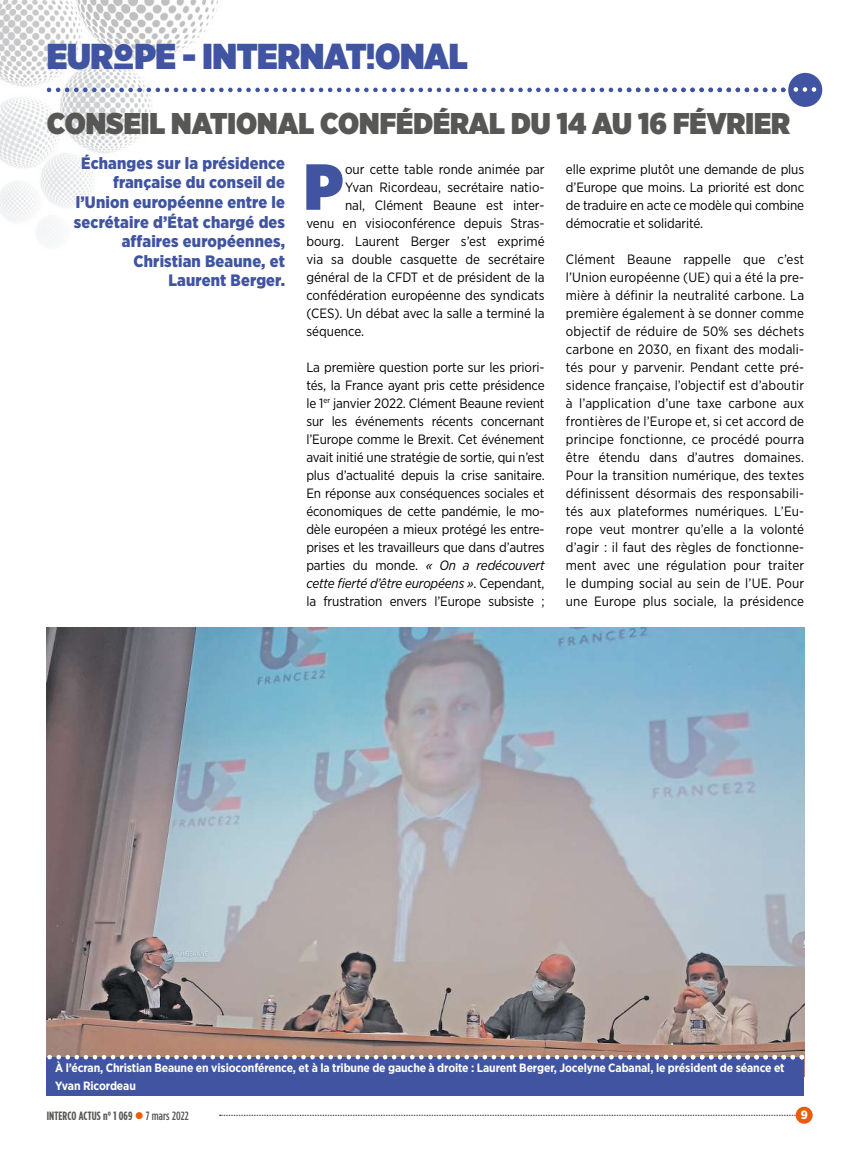
<style>
.page{position:relative;width:851px;height:1149px;background:#fff}
.page>*{position:absolute;margin:0;border:0;box-sizing:border-box;transform-origin:0 0}
.t1{font:900 64.95px "Gotham Narrow";color:#4054a1}
.t2{font:900 36px "Gotham Narrow";letter-spacing:-.01em;color:#4054a1}
.t3{font:900 30px "Gotham Narrow";color:#575756}
.t4{font:900 16.5px/19.5px "Gotham Narrow";letter-spacing:.01em;color:#4054a1;text-align:right}
.t5{font:13.5px/18px "Gotham Narrow";color:#000;text-align:justify}
.t6{font:700 12px/18px "Gotham Narrow";letter-spacing:-.01em;color:#fff}
.t7{font:700 12px "Gotham Condensed";letter-spacing:.01em;color:#575756}
.t8{font:900 12px "Gotham Narrow";color:#fff}
.s1{font-family:"CFDT";font-stretch:condensed}
.s2{font-style:italic}
.s3{color:#ea5b0b}
.s4{font-weight:500}
</style>
<div class="page">
<svg style="left:219px;top:1114px;width:576px;height:1px"></svg>
<div style="left:795px;top:1106px;width:17px;height:17px;background:#ea5b0b;border-radius:50%"></div>
<img style="left:0;top:0;width:258px;height:246px">
<img style="left:47px;top:627px;width:757px;height:427px">
<div style="left:47px;top:1056px;width:757px;height:39px;background:#4054a1"></div>
<svg style="left:47px;top:1054px;width:757px;height:5px"></svg>
<div style="left:788px;top:73px;width:34px;height:34px;background:#4054a1;border-radius:50%"></div>
<svg style="left:47px;top:87px;width:769px;height:5px"></svg>
<h2 class="t2" style="left:47px;top:32px;width:422px">EUR<span class="s1">O</span>PE - INTERNAT<span class="s1">I</span>ONAL</h2>
<h3 class="t3" style="left:47px;top:103px;width:744px">CONSEIL NATIONAL CONFÉDÉRAL DU 14 AU 16 FÉVRIER</h3>
<p class="t4" style="left:74px;top:153px;width:213px">Échanges sur la présidence française du conseil de l’Union européenne entre le secrétaire d’État chargé des affaires européennes,<br>Christian Beaune, et<br>Laurent Berger.</p>
<h1 class="t1" style="left:304px;top:143px;width:40px">P</h1>
<p class="t5" style="left:345px;top:160px;width:201px">our cette table ronde animée par</p>
<p class="t5" style="left:566px;top:160px;width:240px">elle exprime plutôt une demande de plus d’Europe que moins. La priorité est donc de traduire en acte ce modèle qui combine démocratie et solidarité.</p>
<p class="t5" style="left:566px;top:250px;width:240px">Clément Beaune rappelle que c’est l’Union européenne (UE) qui a été la pre&shy;mière à définir la neutralité carbone. La première également à se donner comme objectif de réduire de 50% ses déchets carbone en 2030, en fixant des modali&shy;tés pour y parvenir. Pendant cette pré&shy;sidence française, l’objectif est d’aboutir à l’application d’une taxe carbone aux frontières de l’Europe et, si cet accord de principe fonctionne, ce procédé pourra être étendu dans d’autres domaines.<br>Pour la transition numérique, des textes définissent désormais des responsabili&shy;tés aux plateformes numériques. L’Eu&shy;rope veut montrer qu’elle a la volonté d’agir : il faut des règles de fonctionne&shy;ment avec une régulation pour traiter le dumping social au sein de l’UE. Pour une Europe plus sociale, la présidence</p>
<p class="t5" style="left:345px;top:178px;width:201px">Yvan Ricordeau, secrétaire natio-</p>
<p class="t5" style="left:345px;top:196px;width:201px">nal, Clément Beaune est inter-</p>
<p class="t5" style="left:306px;top:214px;width:240px">venu en visioconférence depuis Stras-</p>
<p class="t5" style="left:306px;top:232px;width:240px">bourg. Laurent Berger s’est exprimé</p>
<p class="t5" style="left:306px;top:250px;width:240px">via sa double casquette de secrétaire</p>
<p class="t5" style="left:306px;top:268px;width:240px">général de la CFDT et de président de la</p>
<p class="t5" style="left:306px;top:286px;width:240px">confédération européenne des syndicats</p>
<p class="t5" style="left:306px;top:304px;width:240px">(CES). Un débat avec la salle a terminé la</p>
<p class="t5" style="left:306px;top:322px;width:59px">séquence.</p>
<p class="t5" style="left:306px;top:358px;width:240px">La première question porte sur les priori&shy;tés, la France ayant pris cette présidence le 1<sup>er</sup> janvier 2022. Clément Beaune revient sur les événements récents concernant l’Europe comme le Brexit. Cet événement avait initié une stratégie de sortie, qui n’est plus d’actualité depuis la crise sanitaire.<br>En réponse aux conséquences sociales et économiques de cette pandémie, le mo&shy;dèle européen a mieux protégé les entre&shy;prises et les travailleurs que dans d’autres parties du monde. <span class="s2">« On a redécouvert cette fierté d’être européens »</span>. Cependant, la frustration envers l’Europe subsiste ;</p>
<p class="t6" style="left:55px;top:1058px;width:730px">À l’écran, Christian Beaune en visioconférence, et à la tribune de gauche à droite : Laurent Berger, Jocelyne Cabanal, le président de séance et<br>Yvan Ricordeau</p>
<p class="t7" style="left:47px;top:1107px;width:143px">INTERCO ACTUS n° 1 069 <span class="s3">●</span> <span class="s4">7 mars 2022</span></p>
<p class="t8" style="left:800px;top:1106px;width:9px">9</p>
</div>
